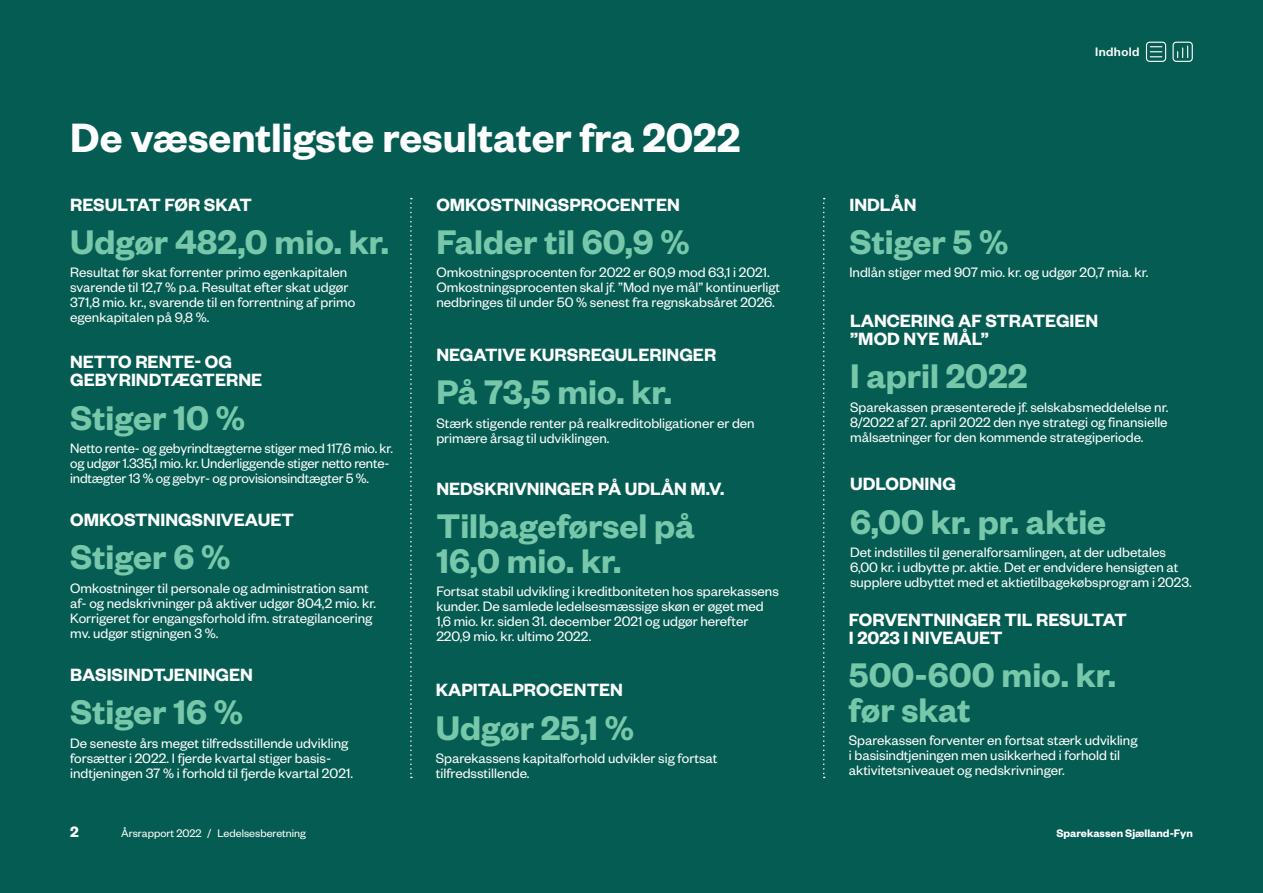
<style>
.page{position:relative;width:1263px;height:893px;background:#055c52}
.page>*{position:absolute;margin:0;border:0;box-sizing:border-box;transform-origin:0 0}
.t1{font:600 45px "Founders Grotesk";color:#fff}
.t2{font:600 37.5px/34.5px "Founders Grotesk";color:#77c8aa}
.t3{font:600 19.5px/18px "Founders Grotesk";color:#fff}
.t4{font:600 16.5px "Founders Grotesk";color:#fff}
.t5{font:15px/15px "Founders Grotesk";color:#fff}
.t6{font:500 13.5px "Founders Grotesk";letter-spacing:.03em;color:#fff}
.t7{font:12px "Founders Grotesk";color:#fff}
.t8{font:600 12px "Founders Grotesk";color:#fff}
</style>
<div class="page">
<svg style="left:410px;top:198px;width:2px;height:580px"></svg>
<svg style="left:823px;top:198px;width:2px;height:580px"></svg>
<div style="left:1146px;top:42px;width:20px;height:20px;border:1px solid #fff;border-radius:3px"></div>
<svg style="left:1150px;top:46px;width:12px;height:11px"></svg>
<div style="left:1172px;top:42px;width:21px;height:20px;border:1px solid #fff;border-radius:3px"></div>
<svg style="left:1177px;top:46px;width:11px;height:12px"></svg>
<h1 class="t1" style="left:70px;top:109px;width:671px">De væsentligste resultater fra 2022</h1>
<h3 class="t3" style="left:70px;top:194px;width:183px">RESULTAT FØR SKAT</h3>
<h2 class="t2" style="left:70px;top:223px;width:320px">Udgør 482,0 mio. kr.</h2>
<p class="t5" style="left:70px;top:264px;width:287px">Resultat før skat forrenter primo egenkapitalen svarende til 12,7 % p.a. Resultat efter skat udgør 371,8 mio. kr., svarende til en forrentning af primo egenkapitalen på 9,8 %.</p>
<h3 class="t3" style="left:436px;top:194px;width:245px">OMKOSTNINGSPROCENTEN</h3>
<h2 class="t2" style="left:436px;top:223px;width:255px">Falder til 60,9 %</h2>
<p class="t5" style="left:436px;top:264px;width:345px">Omkostningsprocenten for 2022 er 60,9 mod 63,1 i 2021.<br>Omkostningsprocenten skal jf. ”Mod nye mål” kontinuerligt nedbringes til under 50 % senest fra regnskabsåret 2026.</p>
<h3 class="t3" style="left:70px;top:352px;width:194px">NETTO RENTE- OG<br>GEBYRINDTÆGTERNE</h3>
<h2 class="t2" style="left:70px;top:399px;width:176px">Stiger 10 %</h2>
<p class="t5" style="left:70px;top:440px;width:324px">Netto rente- og gebyrindtægterne stiger med 117,6 mio. kr. og udgør 1.335,1 mio. kr. Underliggende stiger netto rente&shy;indtægter 13 % og gebyr- og provisionsindtægter 5 %.</p>
<h3 class="t3" style="left:70px;top:510px;width:225px">OMKOSTNINGSNIVEAUET</h3>
<h2 class="t2" style="left:70px;top:538px;width:162px">Stiger 6 %</h2>
<p class="t5" style="left:70px;top:580px;width:307px">Omkostninger til personale og administration samt af- og nedskrivninger på aktiver udgør 804,2 mio. kr.<br>Korrigeret for engangsforhold ifm. strategilancering mv. udgør stigningen 3 %.</p>
<h3 class="t3" style="left:70px;top:665px;width:184px">BASISINDTJENINGEN</h3>
<h2 class="t2" style="left:70px;top:693px;width:174px">Stiger 16 %</h2>
<p class="t5" style="left:70px;top:735px;width:284px">De seneste års meget tilfredsstillende udvikling forsætter i 2022. I fjerde kvartal stiger basis&shy;indtjeningen 37 % i forhold til fjerde kvartal 2021.</p>
<h3 class="t3" style="left:436px;top:345px;width:281px">NEGATIVE KURSREGULERINGER</h3>
<h2 class="t2" style="left:436px;top:373px;width:237px">På 73,5 mio. kr.</h2>
<p class="t5" style="left:436px;top:415px;width:320px">Stærk stigende renter på realkreditobligationer er den primære årsag til udviklingen.</p>
<h3 class="t3" style="left:436px;top:479px;width:290px">NEDSKRIVNINGER PÅ UDLÅN M.V.</h3>
<h2 class="t2" style="left:436px;top:507px;width:260px">Tilbageførsel på<br>16,0 mio. kr.</h2>
<p class="t5" style="left:436px;top:583px;width:344px">Fortsat stabil udvikling i kreditboniteten hos sparekassens kunder. De samlede ledelsesmæssige skøn er øget med 1,6 mio. kr. siden 31. december 2021 og udgør herefter 220,9 mio. kr. ultimo 2022.</p>
<h3 class="t3" style="left:436px;top:680px;width:189px">KAPITALPROCENTEN</h3>
<h2 class="t2" style="left:436px;top:708px;width:200px">Udgør 25,1 %</h2>
<p class="t5" style="left:436px;top:750px;width:283px">Sparekassens kapitalforhold udvikler sig fortsat tilfredsstillende.</p>
<p class="t6" style="left:1095px;top:44px;width:46px">Indhold</p>
<h3 class="t3" style="left:849px;top:194px;width:69px">INDLÅN</h3>
<h2 class="t2" style="left:849px;top:223px;width:161px">Stiger 5 %</h2>
<p class="t5" style="left:849px;top:264px;width:300px">Indlån stiger med 907 mio. kr. og udgør 20,7 mia. kr.</p>
<h3 class="t3" style="left:850px;top:311px;width:250px">LANCERING AF STRATEGIEN ”MOD NYE MÅL”</h3>
<h2 class="t2" style="left:850px;top:357px;width:178px">I april 2022</h2>
<p class="t5" style="left:850px;top:399px;width:320px;text-align:justify">Sparekassen præsenterede jf. selskabsmeddelelse nr.<br>8/2022 af 27. april 2022 den nye strategi og finansielle målsætninger for den kommende strategiperiode.</p>
<h3 class="t3" style="left:850px;top:474px;width:107px">UDLODNING</h3>
<h2 class="t2" style="left:850px;top:502px;width:258px">6,00 kr. pr. aktie</h2>
<p class="t5" style="left:850px;top:544px;width:343px">Det indstilles til generalforsamlingen, at der udbetales<br>6,00 kr. i udbytte pr. aktie. Det er endvidere hensigten at supplere udbyttet med et aktietilbagekøbsprogram i 2023.</p>
<h3 class="t3" style="left:849px;top:610px;width:280px">FORVENTNINGER TIL RESULTAT<br>I 2023 I NIVEAUET</h3>
<h2 class="t2" style="left:849px;top:656px;width:269px">500-600 mio. kr. før skat</h2>
<p class="t5" style="left:849px;top:732px;width:290px">Sparekassen forventer en fortsat stærk udvikling i basisindtjeningen men usikkerhed i forhold til aktivitetsniveauet og nedskrivninger.</p>
<p class="t4" style="left:70px;top:821px;width:10px">2</p>
<p class="t7" style="left:121px;top:826px;width:186px">Årsrapport 2022 / Ledelsesberetning</p>
<p class="t8" style="left:1056px;top:825px;width:138px">Sparekassen Sjælland-Fyn</p>
</div>
